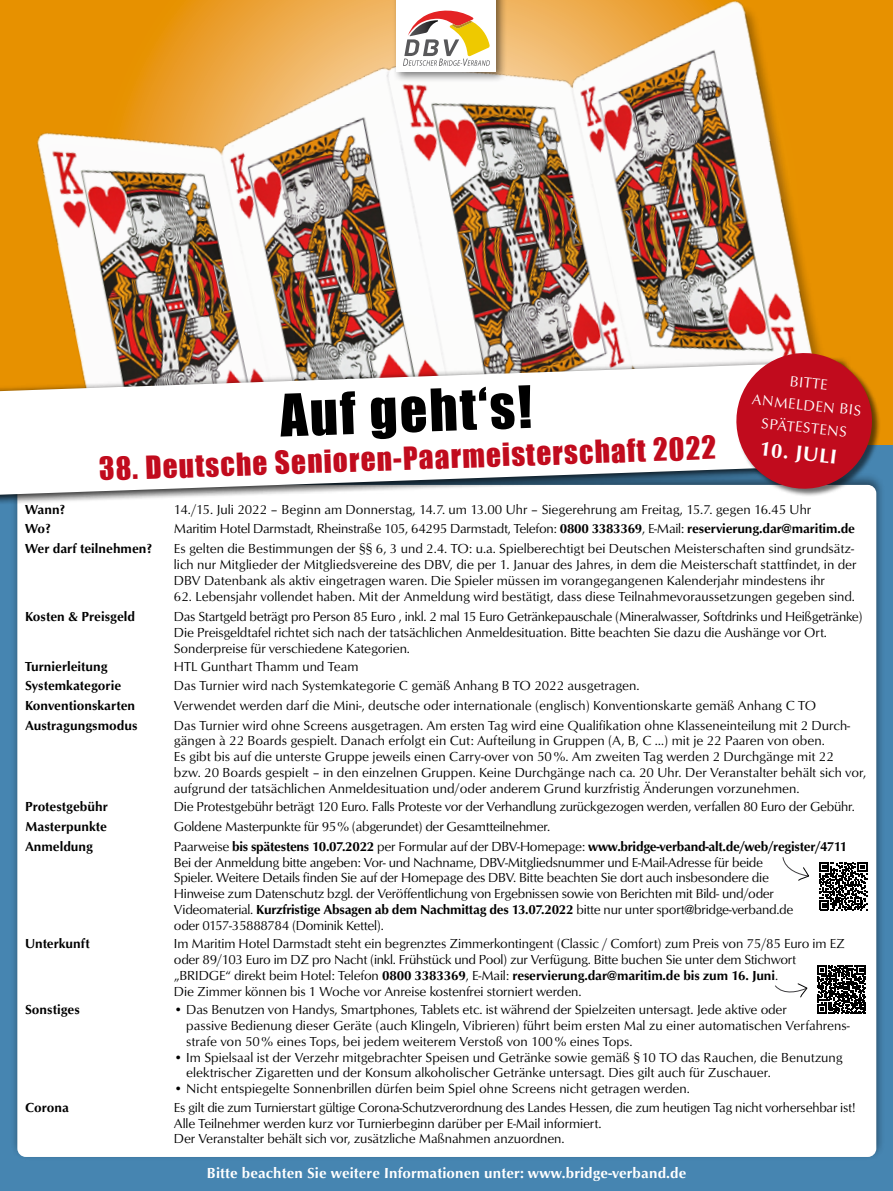
<style>
.page{position:relative;width:893px;height:1191px;background:#fff}
.page>*{position:absolute;margin:0;border:0;box-sizing:border-box;transform-origin:0 0}
.t1{font:54px "Impact";color:#000}
.t2{font:29.25px "Impact";color:#c10b1d}
.t3{font:700 20.7px "Opus";color:#fff}
.t4{font:700 15px "Opus";letter-spacing:.01em;color:#fff}
.t5{font:15px/22.5px "Opus";color:#fff;text-align:center}
.t6{font:13.5px/15.8px "Opus";letter-spacing:-.01em;color:#000}
.t7{font:700 13.5px "Opus";color:#000}
.s1{font-weight:700}
</style>
<div class="page">
<div style="left:0;top:436px;width:893px;height:755px;background:#4685b1"></div>
<img style="left:0;top:0;width:874px;height:355px">
<div style="left:10px;top:472px;width:876px;height:689px;background:#000;opacity:.45"></div>
<div style="left:17px;top:485px;width:859px;height:672px;background:#fff;border-radius:9px"></div>
<div style="left:392px;top:0;width:115px;height:83px;background:#000;opacity:.5"></div>
<div style="left:396px;top:0;width:100px;height:72px;background:#fff"></div>
<svg style="left:403px;top:10px;width:87px;height:56px"></svg>
<div style="left:0;top:358px;width:851px;height:148px;background:#000;opacity:.4"></div>
<svg style="left:0;top:362px;width:728px;height:133px"></svg>
<svg style="left:728px;top:344px;width:152px;height:153px"></svg>
<svg style="left:775px;top:983px;width:33px;height:15px"></svg>
<svg style="left:817px;top:965px;width:49px;height:48px"></svg>
<svg style="left:819px;top:862px;width:48px;height:48px"></svg>
<svg style="left:782px;top:857px;width:27px;height:24px"></svg>
<h1 class="t1" style="left:279px;top:373px;width:253px;rotate:-2deg">Auf geht‘s!</h1>
<h2 class="t2" style="left:98px;top:446px;width:619px;rotate:-2deg">38. Deutsche Senioren-Paarmeisterschaft 2022</h2>
<p class="t5" style="left:755px;top:366px;width:111px;rotate:6deg">BITTE<br>ANMELDEN BIS<br>SPÄTESTENS</p>
<h3 class="t3" style="left:761px;top:436px;width:79px;rotate:6deg">10. JULI</h3>
<p class="t7" style="left:25px;top:502px;width:42px">Wann?</p>
<p class="t6" style="left:174px;top:502px;width:639px">14./15. Juli 2022 – Beginn am Donnerstag, 14.7. um 13.00 Uhr – Siegerehrung am Freitag, 15.7. gegen 16.45 Uhr</p>
<p class="t7" style="left:25px;top:520px;width:27px">Wo?</p>
<p class="t6" style="left:174px;top:520px;width:683px">Maritim Hotel Darmstadt, Rheinstraße 105, 64295 Darmstadt, Telefon: <span class="s1">0800 3383369</span>, E-Mail: <span class="s1">reservierung.dar@maritim.de</span></p>
<p class="t7" style="left:25px;top:541px;width:129px">Wer darf teilnehmen?</p>
<p class="t6" style="left:174px;top:541px;width:684px">Es gelten die Bestimmungen der §§ 6, 3 und 2.4. TO: u.a. Spielberechtigt bei Deutschen Meisterschaften sind grundsätz&shy;lich nur Mitglieder der Mitgliedsvereine des DBV, die per 1. Januar des Jahres, in dem die Meisterschaft stattfindet, in der<br>DBV Datenbank als aktiv eingetragen waren. Die Spieler müssen im vorangegangenen Kalenderjahr mindestens ihr</p>
<p class="t6" style="left:174px;top:588px;width:683px">62. Lebensjahr vollendet haben. Mit der Anmeldung wird bestätigt, dass diese Teilnahmevoraussetzungen gegeben sind.</p>
<p class="t7" style="left:25px;top:609px;width:112px">Kosten &amp; Preisgeld</p>
<p class="t6" style="left:174px;top:609px;width:690px">Das Startgeld beträgt pro Person 85 Euro , inkl. 2 mal 15 Euro Getränkepauschale (Mineralwasser, Softdrinks und Heißgetränke)<br>Die Preisgeldtafel richtet sich nach der tatsächlichen Anmeldesituation. Bitte beachten Sie dazu die Aushänge vor Ort.<br>Sonderpreise für verschiedene Kategorien.</p>
<p class="t7" style="left:25px;top:659px;width:84px">Turnierleitung</p>
<p class="t6" style="left:174px;top:659px;width:186px">HTL Gunthart Thamm und Team</p>
<p class="t7" style="left:25px;top:677px;width:98px">Systemkategorie</p>
<p class="t6" style="left:174px;top:677px;width:467px">Das Turnier wird nach Systemkategorie C gemäß Anhang B TO 2022 ausgetragen.</p>
<p class="t7" style="left:25px;top:698px;width:112px">Konventionskarten</p>
<p class="t6" style="left:174px;top:697px;width:644px">Verwendet werden darf die Mini-, deutsche oder internationale (englisch) Konventionskarte gemäß Anhang C TO</p>
<p class="t7" style="left:25px;top:717px;width:114px">Austragungsmodus</p>
<p class="t6" style="left:174px;top:717px;width:694px">Das Turnier wird ohne Screens ausgetragen. Am ersten Tag wird eine Qualifikation ohne Klasseneinteilung mit 2 Durch&shy;gängen à 22 Boards gespielt. Danach erfolgt ein Cut: Aufteilung in Gruppen (A, B, C …) mit je 22 Paaren von oben.<br>Es gibt bis auf die unterste Gruppe jeweils einen Carry-over von 50%. Am zweiten Tag werden 2 Durchgänge mit 22<br>bzw. 20 Boards gespielt – in den einzelnen Gruppen. Keine Durchgänge nach ca. 20 Uhr. Der Veranstalter behält sich vor, aufgrund der tatsächlichen Anmeldesituation und/oder anderem Grund kurzfristig Änderungen vorzunehmen.</p>
<p class="t7" style="left:25px;top:799px;width:84px">Protestgebühr</p>
<p class="t6" style="left:174px;top:799px;width:682px">Die Protestgebühr beträgt 120 Euro. Falls Proteste vor der Verhandlung zurückgezogen werden, verfallen 80 Euro der Gebühr.</p>
<p class="t7" style="left:25px;top:818px;width:83px">Masterpunkte</p>
<p class="t6" style="left:174px;top:818px;width:378px">Goldene Masterpunkte für 95% (abgerundet) der Gesamtteilnehmer.</p>
<p class="t7" style="left:25px;top:838px;width:70px">Anmeldung</p>
<p class="t6" style="left:174px;top:838px;width:675px">Paarweise <span class="s1">bis spätestens 10.07.2022</span> per Formular auf der DBV-Homepage: <span class="s1">www.bridge-verband-alt.de/web/register/4711<br></span>Bei der Anmeldung bitte angeben: Vor- und Nachname, DBV-Mitgliedsnummer und E-Mail-Adresse für beide<br>Spieler. Weitere Details finden Sie auf der Homepage des DBV. Bitte beachten Sie dort auch insbesondere die<br>Hinweise zum Datenschutz bzgl. der Veröffentlichung von Ergebnissen sowie von Berichten mit Bild- und/oder Videomaterial. <span class="s1">Kurzfristige Absagen ab dem Nachmittag des 13.07.2022</span> bitte nur unter sport@bridge-verband.de<br>oder 0157-35888784 (Dominik Kettel).</p>
<p class="t7" style="left:25px;top:936px;width:66px">Unterkunft</p>
<p class="t6" style="left:174px;top:936px;width:672px">Im Maritim Hotel Darmstadt steht ein begrenztes Zimmerkontingent (Classic / Comfort) zum Preis von 75/85 Euro im EZ oder 89/103 Euro im DZ pro Nacht (inkl. Frühstück und Pool) zur Verfügung. Bitte buchen Sie unter dem Stichwort „BRIDGE“ direkt beim Hotel: Telefon <span class="s1">0800 3383369</span>, E-Mail: <span class="s1">reservierung.dar@maritim.de bis zum 16. Juni</span>.<br>Die Zimmer können bis 1 Woche vor Anreise kostenfrei storniert werden.</p>
<p class="t7" style="left:25px;top:1002px;width:56px">Sonstiges</p>
<p class="t6" style="left:186px;top:1002px;width:665px;text-indent:-12px">• Das Benutzen von Handys, Smartphones, Tablets etc. ist während der Spielzeiten untersagt. Jede aktive oder<br>passive Bedienung dieser Geräte (auch Klingeln, Vibrieren) führt beim ersten Mal zu einer automatischen Verfahrens&shy;strafe von 50% eines Tops, bei jedem weiterem Verstoß von 100% eines Tops.</p>
<p class="t6" style="left:186px;top:1049px;width:658px;text-indent:-12px">• Im Spielsaal ist der Verzehr mitgebrachter Speisen und Getränke sowie gemäß §10 TO das Rauchen, die Benutzung elektrischer Zigaretten und der Konsum alkoholischer Getränke untersagt. Dies gilt auch für Zuschauer.</p>
<p class="t6" style="left:174px;top:1080px;width:518px">• Nicht entspiegelte Sonnenbrillen dürfen beim Spiel ohne Screens nicht getragen werden.</p>
<p class="t7" style="left:25px;top:1099px;width:46px">Corona</p>
<p class="t6" style="left:174px;top:1099px;width:683px">Es gilt die zum Turnierstart gültige Corona-Schutzverordnung des Landes Hessen, die zum heutigen Tag nicht vorhersehbar ist!<br>Alle Teilnehmer werden kurz vor Turnierbeginn darüber per E-Mail informiert.<br>Der Veranstalter behält sich vor, zusätzliche Maßnahmen anzuordnen.</p>
<p class="t4" style="left:207px;top:1164px;width:481px">Bitte beachten Sie weitere Informationen unter: www.bridge-verband.de</p>
</div>
